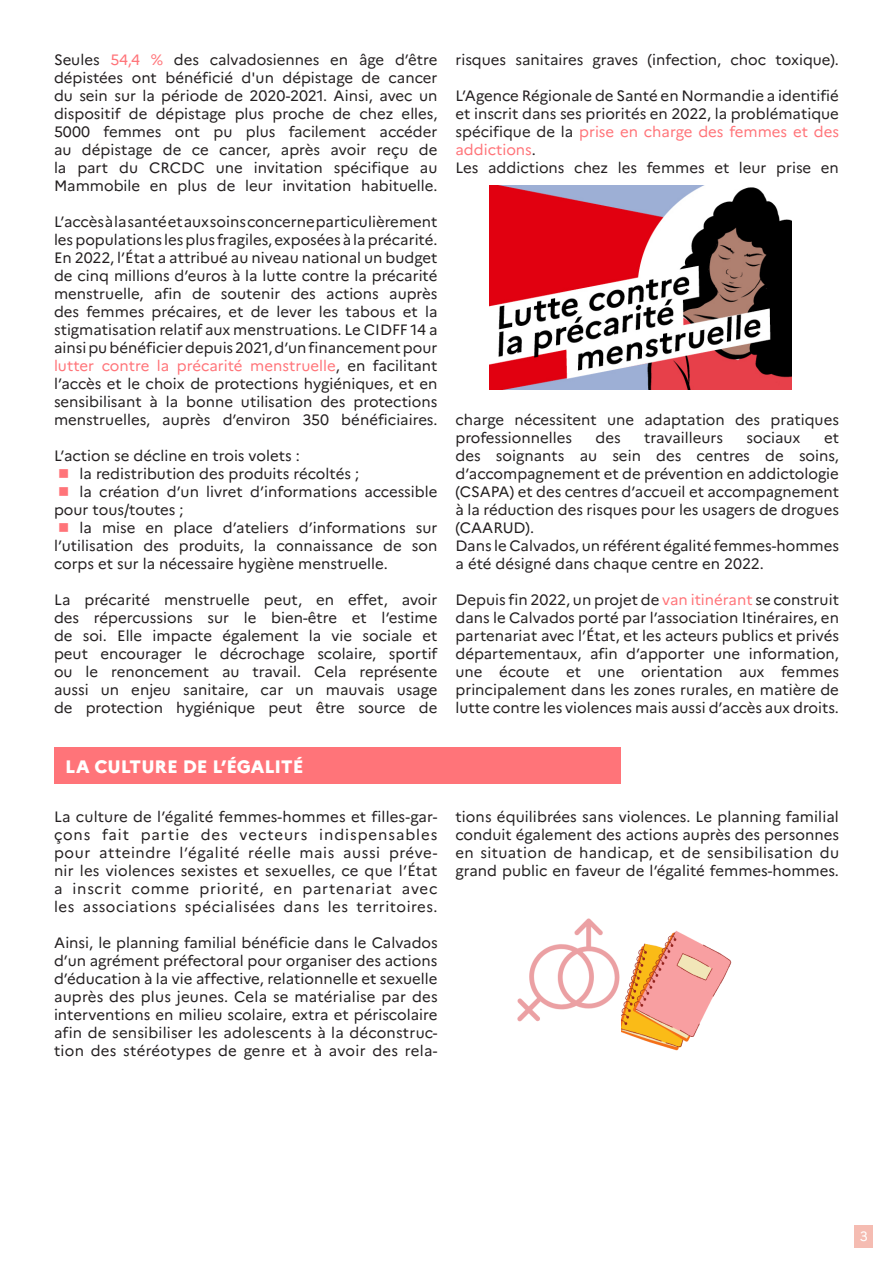
<style>
.page{position:relative;width:893px;height:1263px;background:#fff}
.page>*{position:absolute;margin:0;border:0;box-sizing:border-box;transform-origin:0 0}
.t1{font:800 18px "Marianne";color:#fff}
.t2{font:15px/18px "Marianne";color:#231f20;text-align:justify}
.t3{font:13.5px "Marianne";color:#fff}
.s1{color:#ff7479}
</style>
<div class="page">
<div style="left:54px;top:747px;width:567px;height:37px;background:#ff7479"></div>
<div style="left:855px;top:1225px;width:18px;height:22px;background:#f5bcb2"></div>
<img style="left:621px;top:930px;width:111px;height:121px">
<img style="left:517px;top:918px;width:103px;height:104px">
<img style="left:489px;top:186px;width:302px;height:204px">
<p class="t2" style="left:54px;top:51px;width:385px">Seules <span class="s1">54,4 %</span> des calvadosiennes en âge d’être dépistées ont bénéficié d'un dépistage de cancer du sein sur la période de 2020-2021. Ainsi, avec un dispositif de dépistage plus proche de chez elles, 5000 femmes ont pu plus facilement accéder au dépistage de ce cancer, après avoir reçu de la part du CRCDC une invitation spécifique au Mammobile en plus de leur invitation habituelle.</p>
<p class="t2" style="left:54px;top:213px;width:385px">L’accès à la santé et aux soins concerne particulièrement les populations les plus fragiles, exposées à la précarité.</p>
<p class="t2" style="left:54px;top:249px;width:385px">En 2022, l’État a attribué au niveau national un budget de cinq millions d’euros à la lutte contre la précarité menstruelle, afin de soutenir des actions auprès des femmes précaires, et de lever les tabous et la stigmatisation relatif aux menstruations. Le CIDFF 14 a ainsi pu bénéficier depuis 2021, d’un financement pour <span class="s1">lutter contre la précarité menstruelle</span>, en facilitant l’accès et le choix de protections hygiéniques, et en sensibilisant à la bonne utilisation des protections menstruelles, auprès d’environ 350 bénéficiaires.</p>
<p class="t2" style="left:54px;top:447px;width:247px">L’action se décline en trois volets :</p>
<p class="t2" style="left:80px;top:465px;width:281px">la redistribution des produits récoltés ;</p>
<p class="t2" style="left:54px;top:483px;width:385px;text-indent:26px">la création d’un livret d’informations accessible pour tous/toutes ;</p>
<p class="t2" style="left:54px;top:519px;width:385px;text-indent:26px">la mise en place d’ateliers d’informations sur l’utilisation des produits, la connaissance de son corps et sur la nécessaire hygiène menstruelle.</p>
<p class="t2" style="left:54px;top:591px;width:385px">La précarité menstruelle peut, en effet, avoir des répercussions sur le bien-être et l’estime de soi. Elle impacte également la vie sociale et peut encourager le décrochage scolaire, sportif ou le renoncement au travail. Cela représente aussi un enjeu sanitaire, car un mauvais usage de protection hygiénique peut être source de</p>
<p class="t1" style="left:65px;top:755px;width:240px">LA CULTURE DE L’ÉGALITÉ</p>
<p class="t2" style="left:54px;top:807px;width:385px">La culture de l’égalité femmes-hommes et filles-gar&shy;çons fait partie des vecteurs indispensables pour atteindre l’égalité réelle mais aussi préve&shy;nir les violences sexistes et sexuelles, ce que l’État a inscrit comme priorité, en partenariat avec les associations spécialisées dans les territoires.</p>
<p class="t2" style="left:54px;top:933px;width:385px">Ainsi, le planning familial bénéficie dans le Calvados d’un agrément préfectoral pour organiser des actions d’éducation à la vie affective, relationnelle et sexuelle auprès des plus jeunes. Cela se matérialise par des interventions en milieu scolaire, extra et périscolaire afin de sensibiliser les adolescents à la déconstruc&shy;tion des stéréotypes de genre et à avoir des rela-</p>
<p class="t2" style="left:455px;top:51px;width:385px">risques sanitaires graves (infection, choc toxique).</p>
<p class="t2" style="left:455px;top:87px;width:385px">L’Agence Régionale de Santé en Normandie a identifié et inscrit dans ses priorités en 2022, la problématique spécifique de la <span class="s1">prise en charge des femmes et des addictions</span>.</p>
<p class="t2" style="left:455px;top:159px;width:385px">Les addictions chez les femmes et leur prise en</p>
<p class="t2" style="left:455px;top:411px;width:385px">charge nécessitent une adaptation des pratiques professionnelles</p>
<p class="t2" style="left:595px;top:429px;width:27px">des</p>
<p class="t2" style="left:644px;top:429px;width:80px">travailleurs</p>
<p class="t2" style="left:746px;top:429px;width:55px">sociaux</p>
<p class="t2" style="left:455px;top:429px;width:385px;text-indent:368px">et des soignants au sein des centres de soins, d’accompagnement et de prévention en addictologie (CSAPA) et des centres d’accueil et accompagnement à la réduction des risques pour les usagers de drogues (CAARUD).</p>
<p class="t2" style="left:455px;top:537px;width:385px">Dans le Calvados, un référent égalité femmes-hommes a été désigné dans chaque centre en 2022.</p>
<p class="t2" style="left:455px;top:591px;width:385px">Depuis fin 2022, un projet de <span class="s1">van itinérant</span> se construit dans le Calvados porté par l’association Itinéraires, en partenariat avec l’État, et les acteurs publics et privés départementaux, afin d’apporter une information, une écoute et une orientation aux femmes principalement dans les zones rurales, en matière de lutte contre les violences mais aussi d’accès aux droits.</p>
<p class="t2" style="left:455px;top:807px;width:385px">tions équilibrées sans violences. Le planning familial conduit également des actions auprès des personnes en situation de handicap, et de sensibilisation du grand public en faveur de l’égalité femmes-hommes.</p>
<p class="t3" style="left:860px;top:1228px;width:10px">3</p>
</div>
